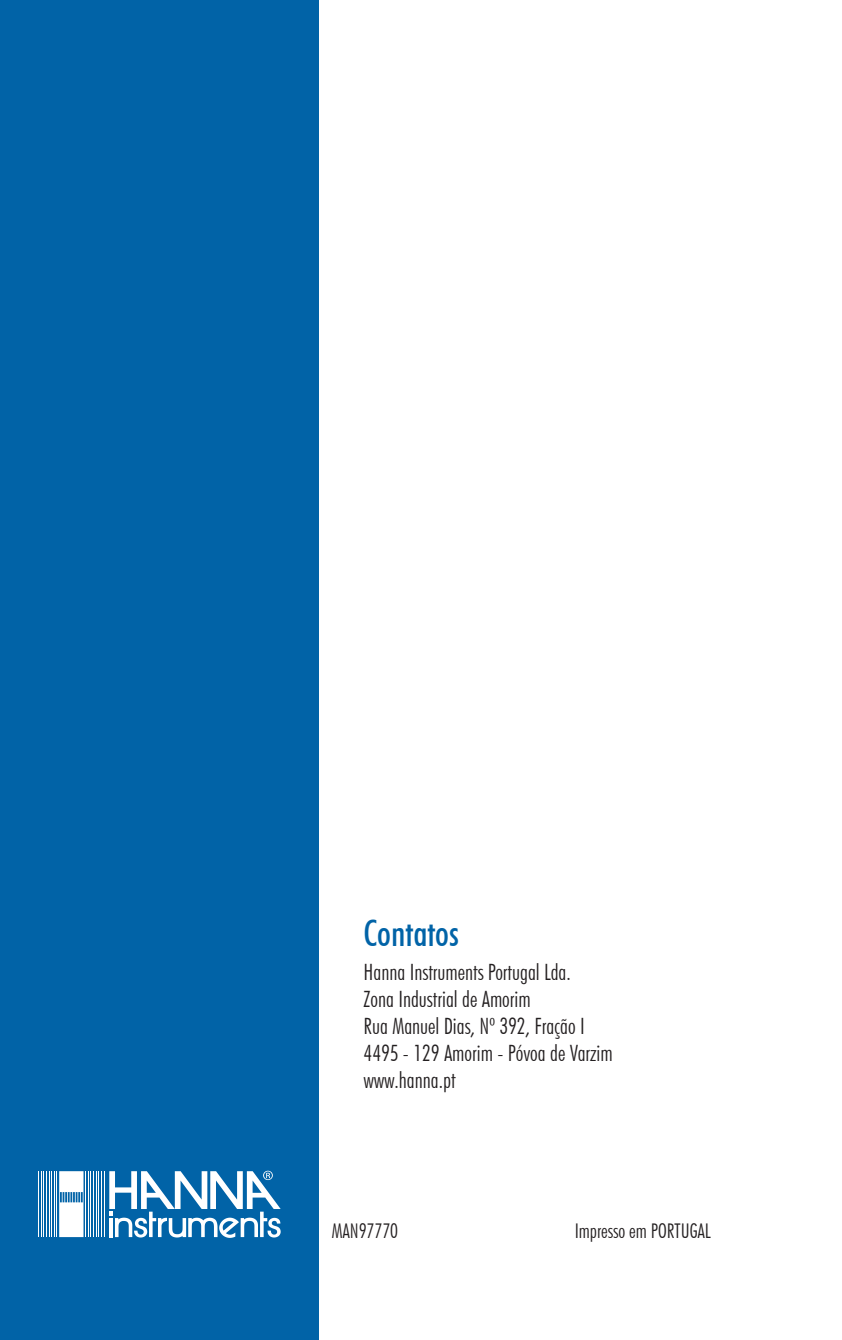
<style>
.page{position:relative;width:842px;height:1340px;background:#fff}
.page>*{position:absolute;margin:0;border:0;box-sizing:border-box;transform-origin:0 0}
.t1{font:500 condensed 36px "Futura BT";color:#0163a7}
.t2{font:300 condensed 22.5px/27px "Futura BT";color:#231f20}
.t3{font:300 condensed 20.25px "Futura BT";color:#231f20}
</style>
<div class="page">
<div style="left:0;top:0;width:319px;height:1339px;background:#0163a7"></div>
<hr style="left:104px;top:1171px;width:1px;height:66px;background:#fff">
<hr style="left:101px;top:1171px;width:1px;height:66px;background:#fff">
<hr style="left:98px;top:1171px;width:1px;height:66px;background:#fff">
<hr style="left:96px;top:1171px;width:1px;height:66px;background:#fff">
<hr style="left:93px;top:1171px;width:1px;height:66px;background:#fff">
<hr style="left:91px;top:1171px;width:1px;height:66px;background:#fff">
<hr style="left:88px;top:1171px;width:1px;height:66px;background:#fff">
<hr style="left:85px;top:1171px;width:1px;height:66px;background:#fff">
<hr style="left:57px;top:1171px;width:1px;height:66px;background:#fff">
<hr style="left:54px;top:1171px;width:1px;height:66px;background:#fff">
<hr style="left:51px;top:1171px;width:1px;height:66px;background:#fff">
<hr style="left:49px;top:1171px;width:1px;height:66px;background:#fff">
<hr style="left:46px;top:1171px;width:1px;height:66px;background:#fff">
<hr style="left:43px;top:1171px;width:1px;height:66px;background:#fff">
<hr style="left:41px;top:1171px;width:1px;height:66px;background:#fff">
<hr style="left:38px;top:1171px;width:1px;height:66px;background:#fff">
<svg style="left:59px;top:1171px;width:25px;height:66px;background:#ddeaf3"></svg>
<svg style="left:109px;top:1170px;width:172px;height:67px"></svg>
<h1 class="t1" style="left:364px;top:911px;width:97px">Contatos</h1>
<p class="t2" style="left:364px;top:957px;width:251px">Hanna Instruments Portugal Lda.<br>Zona Industrial de Amorim<br>Rua Manuel Dias, Nº 392, Fração I<br>4495 - 129 Amorim - Póvoa de Varzim www.hanna.pt</p>
<p class="t3" style="left:332px;top:1218px;width:68px">MAN97770</p>
<p class="t3" style="left:575px;top:1218px;width:137px">Impresso em PORTUGAL</p>
</div>
